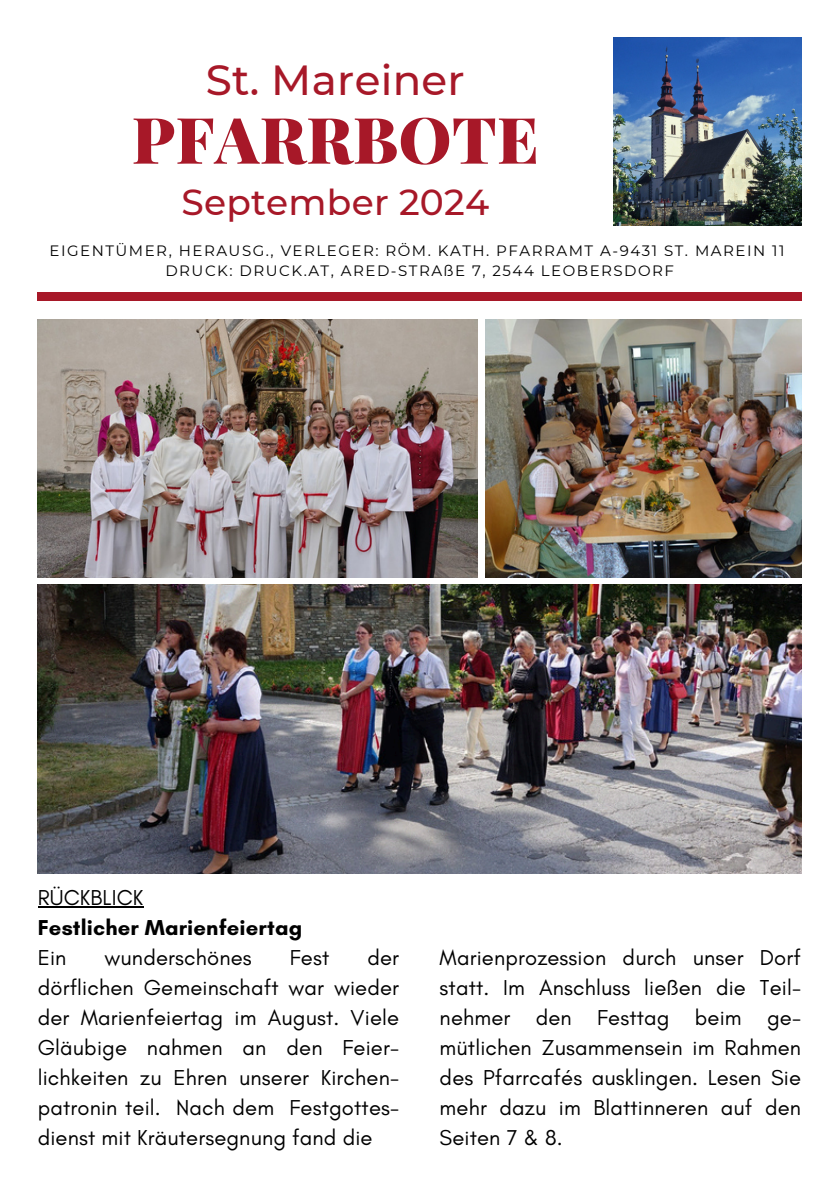
<style>
.page{position:relative;width:839px;height:1191px;background:#fff}
.page>*{position:absolute;margin:0;border:0;box-sizing:border-box;transform-origin:0 0}
.t1{font:900 64px "Playfair Display";letter-spacing:.005em;color:#a71828}
.t2{font:500 42px "Montserrat";letter-spacing:.005em;color:#a71828}
.t3{font:500 36px "Montserrat";letter-spacing:.005em;color:#a71828}
.t4{font:22px/30px "Glacial Indifference";letter-spacing:.005em;color:#000;text-align:justify}
.t5{font:700 22px/30px "Glacial Indifference";letter-spacing:.005em;color:#000}
.t6{font:15px "Montserrat";letter-spacing:.1em;color:#000}
.s1{font-weight:400}
</style>
<div class="page">
<div style="left:38px;top:293px;width:763px;height:7px;background:#a71828"></div>
<img style="left:613px;top:38px;width:188px;height:188px">
<img style="left:38px;top:320px;width:439px;height:258px">
<img style="left:38px;top:584px;width:763px;height:290px">
<img style="left:486px;top:320px;width:315px;height:258px">
<hr style="left:38px;top:906px;width:105px;height:2px;background:#000">
<p class="t2" style="left:206px;top:54px;width:260px">St. Mareiner</p>
<p class="t1" style="left:132px;top:95px;width:408px">PFARRBOTE</p>
<p class="t3" style="left:181px;top:180px;width:309px">September 2024</p>
<p class="t6" style="left:49px;top:241px;width:736px">EIGENTÜMER, HERAUSG., VERLEGER: RÖM. KATH. PFARRAMT A-9431 ST. MAREIN 11</p>
<p class="t6" style="left:165px;top:261px;width:510px">DRUCK: DRUCK.AT, ARED-STRAßE 7, 2544 LEOBERSDORF</p>
<p class="t5" style="left:38px;top:882px;width:266px"><span class="s1">RÜCKBLICK<br></span>Festlicher Marienfeiertag<br><span class="s1">Ein</span></p>
<p class="t4" style="left:38px;top:942px;width:363px;text-indent:330px">der dörflichen Gemeinschaft war wieder der Marienfeiertag im August. Viele Gläubige nahmen an den Feier&shy;lichkeiten zu Ehren unserer Kirchen&shy;patronin teil. Nach dem Festgottes&shy;dienst mit Kräutersegnung fand die</p>
<h2 class="t4" style="left:439px;top:942px;width:363px">Marienprozession durch unser Dorf statt. Im Anschluss ließen die Teil&shy;nehmer den Festtag beim ge&shy;mütlichen Zusammensein im Rahmen des Pfarrcafés ausklingen. Lesen Sie mehr dazu im Blattinneren auf den Seiten 7 &amp; 8.</h2>
<p class="t4" style="left:105px;top:942px;width:149px">wunderschönes</p>
<p class="t4" style="left:290px;top:942px;width:41px">Fest</p>
</div>
